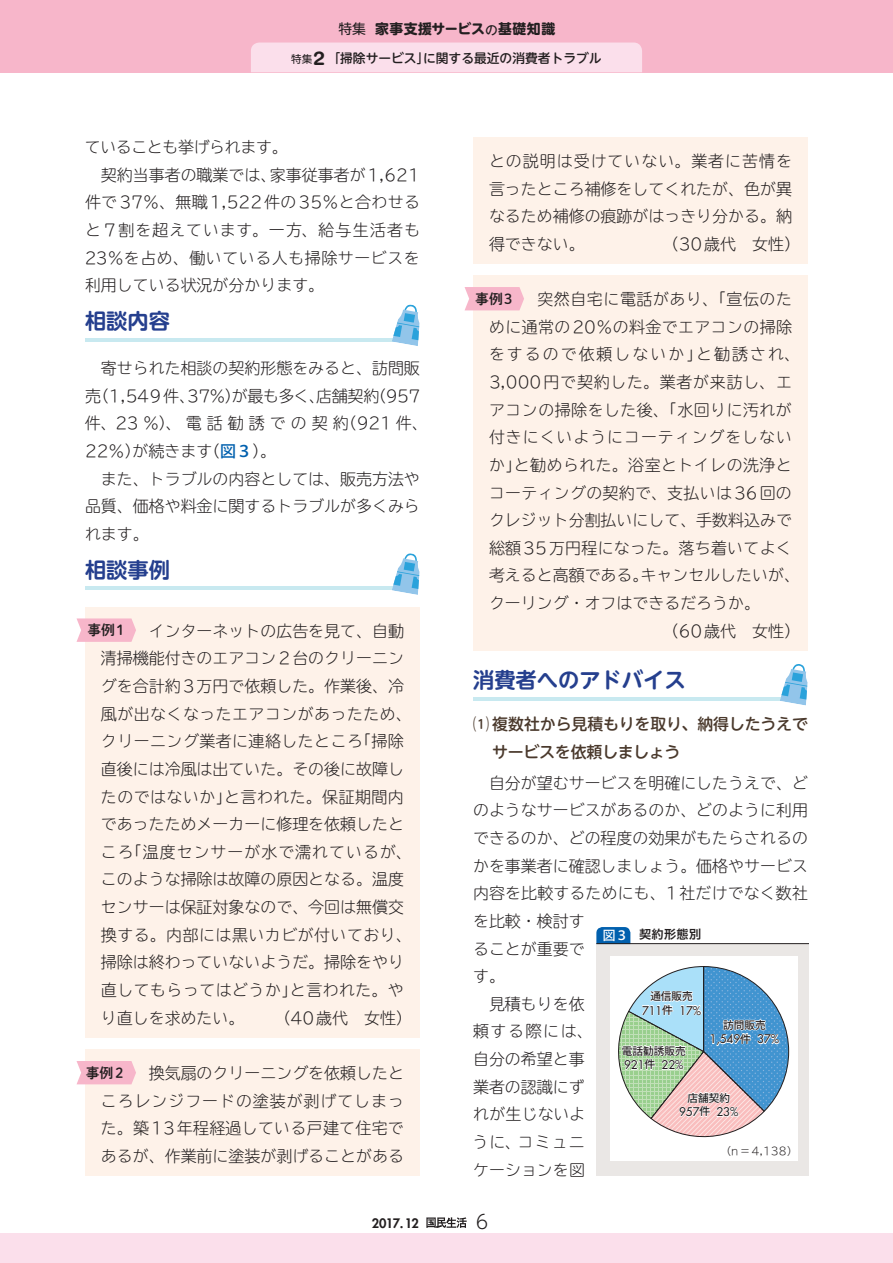
<style>
.page{position:relative;width:893px;height:1263px;background:#fff}
.page>*{position:absolute;margin:0;border:0;box-sizing:border-box;transform-origin:0 0}
.t1{font:700 21.3px "UD Shin M Go Pro De";color:#253f8e}
.t2{font:300 19.2px "UD Shin Go C Oniz Pr 6 N";color:#231f20}
.t3{font:300 15.9px/27.6px "TBUDR Go Std Super";color:#231f20;text-align:justify}
.t4{font:300 15.9px "TBUDR Go Std Super";letter-spacing:.02em;color:#231f20}
.t5{font:300 15.9px "TBUDR Go Std Super";letter-spacing:.035em;color:#231f20}
.t6{font:300 15.9px "TBUDR Go Std Super";letter-spacing:.03em;color:#231f20}
.t7{font:500 15.9px/27.6px "UD Shin M Go Pro";letter-spacing:-.01em;color:#4a392c}
.t8{font:300 15.9px "TBUDR Go Std Super";letter-spacing:.07em;color:#231f20}
.t9{font:300 15.9px "TBUDR Go Std Super";letter-spacing:.05em;color:#231f20}
.t10{font:300 15.9px "TBUDR Go Std Super";letter-spacing:.025em;color:#231f20}
.t11{font:300 15.9px "TBUDR Go Std Super";letter-spacing:.125em;color:#231f20}
.t12{font:300 15.9px "TBUDR Go Std Super";letter-spacing:.06em;color:#231f20}
.t13{font:300 15.9px "TBUDR Go Std Super";letter-spacing:-.025em;color:#231f20}
.t14{font:700 13.8px "UD Shin M Go Pro";letter-spacing:.03em;color:#231f20}
.t15{font:13.8px "Shuei M Go Std B";letter-spacing:-.005em;color:#231f20}
.t16{font:500 12.75px "UD Shin M Go Pro";color:#231f20}
.t17{font:800 12.75px "Futura Std";letter-spacing:-.04em;color:#231f20}
.t18{font:12.75px "Koburina Go Std W6";letter-spacing:-.02em;color:#231f20}
.t19{font:500 11.7px "Futura Std";color:#231f20}
.t20{font:500 10.65px "Koz Go Pro";color:#231f20}
.t21{font:300 10.65px "TBUDR Go Std Super";color:#231f20}
.s1{font-family:"Shin M Go Pro";font-weight:400}
.s2{font-family:"Shin M Go Pro";font-weight:400;font-size:10.65px}
.s3{font-family:"Helvetica Rounded LT Std";font-weight:700;font-size:19.2px}
.s4{font-family:"Koz Go Pro";font-weight:500;color:#0160ae}
.s5{font-family:"Koz Go Pro";font-weight:500;color:#fff}
.s6{font-family:"Koz Go Pro";font-size:10.65px}
</style>
<div class="page">
<div style="left:0;top:0;width:893px;height:72px;background:#f7b6ca"></div>
<div style="left:0;top:1233px;width:893px;height:30px;background:#fbdfeb"></div>
<hr style="left:0;top:70px;width:1px;height:249px;background:#fbdfeb">
<svg style="left:426px;top:1217px;width:41px;height:11px"></svg>
<div style="left:251px;top:43px;width:391px;height:29px;background:#fbdfeb"></div>
<div style="left:85px;top:1049px;width:335px;height:127px;background:#fef2e9"></div>
<div style="left:473px;top:275px;width:335px;height:376px;background:#fef2e9"></div>
<div style="left:85px;top:607px;width:335px;height:430px;background:#fef2e9"></div>
<div style="left:473px;top:137px;width:335px;height:127px;background:#fef2e9"></div>
<hr style="left:85px;top:338px;width:327px;height:3px;background:#c8e9f0">
<svg style="left:392px;top:304px;width:27px;height:42px"></svg>
<hr style="left:85px;top:587px;width:327px;height:3px;background:#c8e9f0">
<svg style="left:392px;top:553px;width:27px;height:42px"></svg>
<svg style="left:77px;top:618px;width:59px;height:24px"></svg>
<svg style="left:77px;top:1061px;width:59px;height:23px"></svg>
<svg style="left:465px;top:287px;width:59px;height:23px"></svg>
<hr style="left:473px;top:697px;width:327px;height:4px;background:#c8e9f0">
<svg style="left:780px;top:664px;width:27px;height:41px"></svg>
<div style="left:596px;top:944px;width:213px;height:232px;background:#eae7e5"></div>
<div style="left:610px;top:957px;width:187px;height:204px;background:#fff"></div>
<svg style="left:618px;top:966px;width:171px;height:172px"></svg>
<svg style="left:596px;top:927px;width:34px;height:16px"></svg>
<hr style="left:596px;top:943px;width:213px;height:1px;background:#231f20">
<p class="t14" style="left:338px;top:17px;width:218px"><span class="s1">特集</span> 家事支援サービス<sub>の</sub>基礎知識</p>
<p class="t16" style="left:291px;top:48px;width:312px"><span class="s2">特集</span><span class="s3">2</span> 「掃除サービス」に関する最近の消費者トラブル</p>
<p class="t13" style="left:85px;top:134px;width:204px">ていることも挙げられます。</p>
<p class="t3" style="left:101px;top:160px;width:320px">契約当事者の職業では、家事従事者が 1,621</p>
<p class="t4" style="left:85px;top:189px;width:336px">件で 37％、無職 1,522件の 35％と合わせる</p>
<p class="t8" style="left:85px;top:217px;width:337px">と７割を超えています。一方、給与生活者も</p>
<p class="t5" style="left:85px;top:245px;width:337px">23％を占め、働いている人も掃除サービスを</p>
<p class="t3" style="left:85px;top:271px;width:241px">利用している状況が分かります。</p>
<h1 class="t1" style="left:85px;top:304px;width:87px">相談内容</h1>
<p class="t3" style="left:85px;top:354px;width:344px;text-align:left;text-indent:16px">寄せられた相談の契約形態をみると、訪問販売（1,549件、37%）が最も多く、店舗契約（957件、23 ％）、電話勧誘での契約（921 件、<br>22％）が続きます（<span class="s4">図３</span>）。</p>
<p class="t3" style="left:85px;top:464px;width:336px;text-indent:16px">また、トラブルの内容としては、販売方法や品質、価格や料金に関するトラブルが多くみられます。</p>
<h1 class="t1" style="left:85px;top:552px;width:87px">相談事例</h1>
<p class="t3" style="left:101px;top:616px;width:312px;text-align:left;text-indent:16px">　　インターネットの広告を見て、自動清掃機能付きのエアコン２台のクリーニングを合計約３万円で依頼した。作業後、冷風が出なくなったエアコンがあったため、クリーニング業者に連絡したところ「掃除直後には冷風は出ていた。その後に故障したのではないか」と言われた。保証期間内であったためメーカーに修理を依頼したところ「温度センサーが水で濡れているが、このような掃除は故障の原因となる。温度センサーは保証対象なので、今回は無償交換する。内部には黒いカビが付いており、掃除は終わっていないようだ。掃除をやり直してもらってはどうか」と言われた。やり直しを求めたい。</p>
<p class="t15" style="left:87px;top:620px;width:39px">事例1</p>
<p class="t3" style="left:275px;top:1003px;width:139px">（40歳代　女性）</p>
<p class="t3" style="left:101px;top:1059px;width:304px;text-indent:16px">　　換気扇のクリーニングを依頼したところレンジフードの塗装が剥げてしまった。築 13年程経過している戸建て住宅であるが、作業前に塗装が剥げることがある</p>
<p class="t15" style="left:86px;top:1062px;width:42px">事例２</p>
<p class="t3" style="left:489px;top:147px;width:304px">との説明は受けていない。業者に苦情を言ったところ補修をしてくれたが、色が異なるため補修の痕跡がはっきり分かる。納得できない。</p>
<p class="t3" style="left:663px;top:230px;width:139px">（30歳代　女性）</p>
<p class="t5" style="left:505px;top:286px;width:289px">　　突然自宅に電話があり、「宣伝のた</p>
<p class="t10" style="left:489px;top:314px;width:304px">めに通常の 20％の料金でエアコンの掃除</p>
<p class="t11" style="left:489px;top:341px;width:312px">をするので依頼しないか」と勧誘され、</p>
<p class="t9" style="left:489px;top:369px;width:304px">3,000円で契約した。業者が来訪し、エ</p>
<p class="t6" style="left:489px;top:397px;width:304px">アコンの掃除をした後、「水回りに汚れが</p>
<p class="t12" style="left:489px;top:424px;width:304px">付きにくいようにコーティングをしない</p>
<p class="t6" style="left:489px;top:452px;width:304px">か」と勧められた。浴室とトイレの洗浄と</p>
<p class="t4" style="left:489px;top:479px;width:304px">コーティングの契約で、支払いは 36回の</p>
<p class="t3" style="left:489px;top:506px;width:304px">クレジット分割払いにして、手数料込みで</p>
<p class="t4" style="left:489px;top:535px;width:304px">総額 35万円程になった。落ち着いてよく</p>
<p class="t3" style="left:489px;top:561px;width:312px">考えると高額である。キャンセルしたいが、</p>
<p class="t3" style="left:489px;top:589px;width:273px">クーリング・オフはできるだろうか。</p>
<p class="t3" style="left:663px;top:616px;width:139px">（60歳代　女性）</p>
<p class="t15" style="left:475px;top:289px;width:39px">事例3</p>
<h1 class="t1" style="left:473px;top:663px;width:214px">消費者へのアドバイス</h1>
<p class="t7" style="left:492px;top:709px;width:317px;text-indent:-19px">⑴ 複数社から見積もりを取り、納得したうえでサービスを依頼しましょう</p>
<p class="t3" style="left:489px;top:768px;width:320px">自分が望むサービスを明確にしたうえで、ど</p>
<p class="t3" style="left:473px;top:796px;width:336px">のようなサービスがあるのか、どのように利用</p>
<p class="t3" style="left:473px;top:824px;width:336px">できるのか、どの程度の効果がもたらされるの</p>
<p class="t3" style="left:473px;top:851px;width:336px">かを事業者に確認しましょう。価格やサービス</p>
<p class="t3" style="left:473px;top:879px;width:336px">内容を比較するためにも、1社だけでなく数社</p>
<p class="t3" style="left:473px;top:907px;width:113px">を比較・検討す</p>
<p class="t3" style="left:473px;top:934px;width:113px">ることが重要で</p>
<p class="t3" style="left:473px;top:962px;width:33px">す。</p>
<p class="t3" style="left:489px;top:989px;width:97px">見積もりを依</p>
<p class="t3" style="left:473px;top:1017px;width:121px">頼する際には、</p>
<p class="t3" style="left:473px;top:1045px;width:113px">自分の希望と事</p>
<p class="t3" style="left:473px;top:1072px;width:113px">業者の認識にず</p>
<p class="t3" style="left:473px;top:1100px;width:113px">れが生じないよ</p>
<p class="t3" style="left:473px;top:1128px;width:114px">うに、コミュニ</p>
<p class="t3" style="left:473px;top:1155px;width:114px">ケーションを図</p>
<p class="t18" style="left:603px;top:925px;width:100px"><span class="s5">図３</span> 契約形態別</p>
<p class="t20" style="left:650px;top:989px;width:44px">通信販売</p>
<p class="t19" style="left:642px;top:1003px;width:61px">711<span class="s6">件</span> 17%</p>
<p class="t20" style="left:622px;top:1044px;width:65px">電話勧誘販売</p>
<p class="t19" style="left:624px;top:1057px;width:61px">921<span class="s6">件</span> 22%</p>
<p class="t20" style="left:687px;top:1091px;width:44px">店舗契約</p>
<p class="t19" style="left:679px;top:1104px;width:61px">957<span class="s6">件</span> 23%</p>
<p class="t20" style="left:723px;top:1018px;width:44px">訪問販売</p>
<p class="t19" style="left:710px;top:1032px;width:71px">1,549<span class="s6">件</span> 37%</p>
<p class="t21" style="left:721px;top:1142px;width:78px">（n＝ 4,138）</p>
<p class="t17" style="left:372px;top:1215px;width:49px">2017.12</p>
<p class="t2" style="left:476px;top:1206px;width:14px">6</p>
</div>
